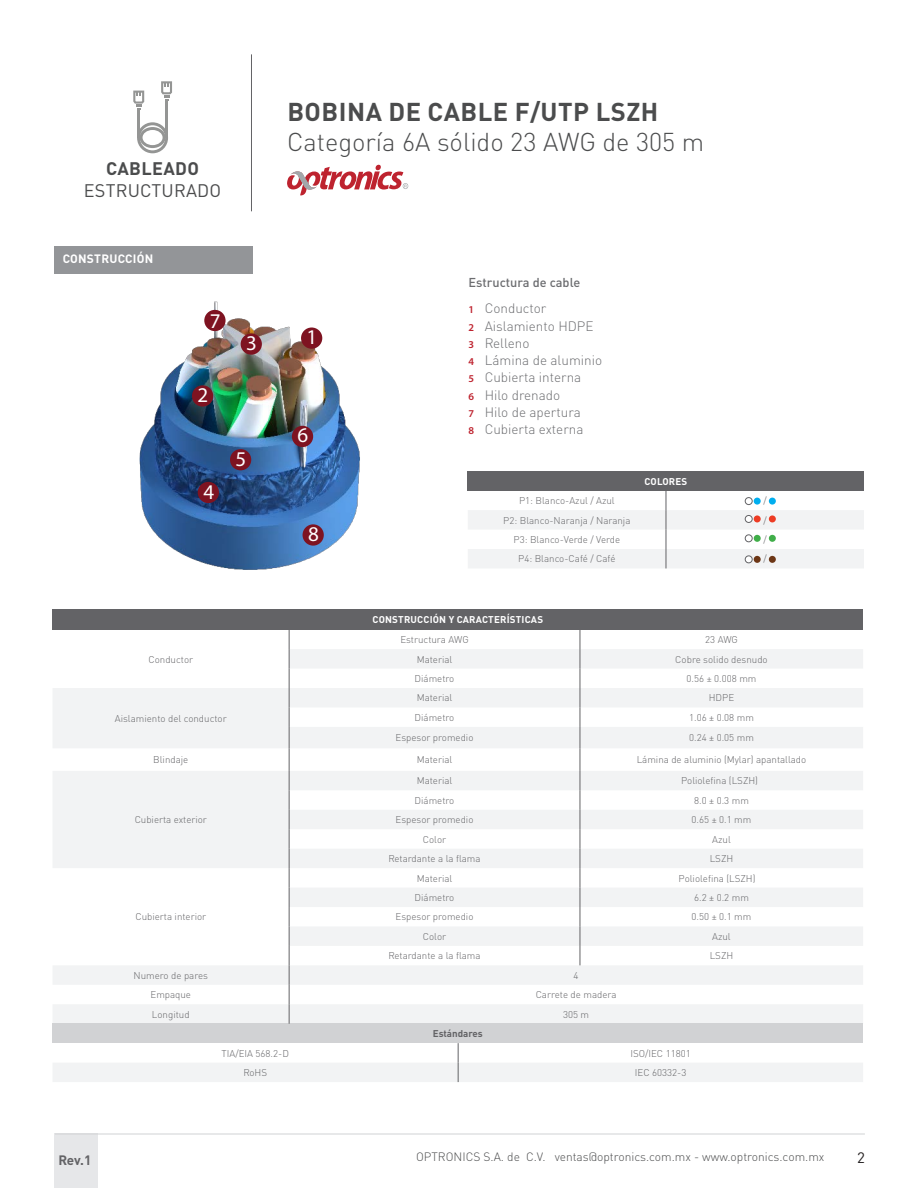
<style>
.page{position:relative;width:918px;height:1188px;background:#fff}
.page>*{position:absolute;margin:0;border:0;box-sizing:border-box;transform-origin:0 0}
.t1{font:300 25.5px "DIN Pro";color:#4b4c4d}
.t2{font:700 25.5px "DIN Pro";letter-spacing:.02em;color:#4b4c4d}
.t3{font:21px "Myriad Pro";color:#fff}
.t4{font:18px "DIN Pro";letter-spacing:.01em;color:#4b4c4d}
.t5{font:700 18px "DIN Pro";letter-spacing:.02em;color:#4b4c4d}
.t6{font:15px "DIN Pro";color:#231f20}
.t7{font:300 13.5px/17.2px "DIN Pro";color:#6c6d70}
.t8{font:700 13.5px "DIN Pro";color:#636366}
.t9{font:500 12.75px "DIN Pro";color:#6c6d70}
.t10{font:300 12px "DIN Pro";color:#4b4c4d}
.t11{font:700 12px "DIN Pro";letter-spacing:.02em;color:#fff}
.t12{font:600 10.5px/17.2px "Myriad Pro";color:#be232f;text-align:justify}
.t13{font:300 9.75px "DIN Pro";color:#636366}
.t14{font:700 9.75px "DIN Pro";letter-spacing:.02em;color:#fff}
.t15{font:700 9.75px "DIN Pro";color:#636366}
</style>
<div class="page">
<div style="left:54px;top:1134px;width:44px;height:54px;background:#e6e7e9"></div>
<hr style="left:55px;top:1134px;width:810px;height:1px;background:#d1d2d4">
<hr style="left:251px;top:54px;width:1px;height:157px;background:#636366">
<svg style="left:287px;top:165px;width:121px;height:30px"></svg>
<svg style="left:137px;top:122px;width:31px;height:31px"></svg>
<hr style="left:137px;top:110px;width:3px;height:28px;background:#949594">
<hr style="left:165px;top:101px;width:3px;height:37px;background:#949594">
<svg style="left:133px;top:91px;width:11px;height:19px"></svg>
<svg style="left:161px;top:81px;width:11px;height:20px"></svg>
<div style="left:54px;top:246px;width:199px;height:28px;background:#939598"></div>
<img style="left:139px;top:301px;width:221px;height:269px">
<div style="left:53px;top:609px;width:810px;height:21px;background:#636366"></div>
<svg style="left:53px;top:649px;width:810px;height:433px;fill:#f2f3f4"></svg>
<div style="left:53px;top:1024px;width:810px;height:19px;background:#d1d2d4"></div>
<svg style="left:458px;top:1043px;width:1px;height:39px"></svg>
<svg style="left:289px;top:630px;width:1px;height:394px"></svg>
<svg style="left:580px;top:630px;width:1px;height:335px"></svg>
<div style="left:468px;top:471px;width:396px;height:20px;background:#636366"></div>
<svg style="left:468px;top:491px;width:396px;height:77px"></svg>
<div style="left:745px;top:498px;width:7px;height:7px;background:#fff;border-radius:50%"></div>
<div style="left:745px;top:497px;width:7px;height:8px;border:1px solid #636366;border-radius:50%"></div>
<div style="left:745px;top:515px;width:7px;height:7px;background:#fff;border-radius:50%"></div>
<div style="left:745px;top:515px;width:7px;height:8px;border:1px solid #636366;border-radius:50%"></div>
<div style="left:745px;top:535px;width:7px;height:7px;background:#fff;border-radius:50%"></div>
<div style="left:745px;top:535px;width:7px;height:7px;border:1px solid #636366;border-radius:50%"></div>
<div style="left:745px;top:556px;width:7px;height:7px;background:#fff;border-radius:50%"></div>
<div style="left:745px;top:556px;width:7px;height:7px;border:1px solid #636366;border-radius:50%"></div>
<div style="left:754px;top:498px;width:7px;height:7px;background:#00aeef;border-radius:50%"></div>
<div style="left:769px;top:498px;width:7px;height:7px;background:#00aeef;border-radius:50%"></div>
<div style="left:754px;top:515px;width:7px;height:7px;background:#ed3c24;border-radius:50%"></div>
<div style="left:769px;top:515px;width:7px;height:7px;background:#ed3c24;border-radius:50%"></div>
<div style="left:754px;top:535px;width:7px;height:7px;background:#40ae49;border-radius:50%"></div>
<div style="left:769px;top:535px;width:7px;height:7px;background:#40ae49;border-radius:50%"></div>
<div style="left:754px;top:556px;width:7px;height:7px;background:#6d3716;border-radius:50%"></div>
<div style="left:769px;top:556px;width:7px;height:7px;background:#6d3716;border-radius:50%"></div>
<div style="left:301px;top:327px;width:21px;height:22px;background:#7e1321;border-radius:50%"></div>
<div style="left:204px;top:310px;width:22px;height:21px;background:#7e1321;border-radius:50%"></div>
<div style="left:241px;top:333px;width:21px;height:22px;background:#7e1321;border-radius:50%"></div>
<div style="left:192px;top:385px;width:21px;height:22px;background:#7e1321;border-radius:50%"></div>
<div style="left:292px;top:426px;width:21px;height:21px;background:#7e1321;border-radius:50%"></div>
<div style="left:230px;top:449px;width:21px;height:21px;background:#7e1321;border-radius:50%"></div>
<div style="left:198px;top:482px;width:21px;height:21px;background:#7e1321;border-radius:50%"></div>
<div style="left:303px;top:524px;width:21px;height:22px;background:#7e1321;border-radius:50%"></div>
<h3 class="t5" style="left:106px;top:153px;width:95px">CABLEADO</h3>
<h3 class="t4" style="left:84px;top:178px;width:139px">ESTRUCTURADO</h3>
<p class="t11" style="left:63px;top:249px;width:92px">CONSTRUCCIÓN</p>
<h2 class="t3" style="left:210px;top:308px;width:12px">7</h2>
<h2 class="t3" style="left:198px;top:382px;width:12px">2</h2>
<h2 class="t3" style="left:246px;top:330px;width:12px">3</h2>
<h2 class="t3" style="left:203px;top:479px;width:12px">4</h2>
<h2 class="t3" style="left:236px;top:446px;width:12px">5</h2>
<p class="t13" style="left:149px;top:652px;width:46px">Conductor</p>
<p class="t13" style="left:115px;top:711px;width:113px">Aislamiento del conductor</p>
<h1 class="t2" style="left:287px;top:91px;width:373px">BOBINA DE CABLE F/UTP LSZH</h1>
<h1 class="t1" style="left:287px;top:122px;width:419px">Categoría 6A sólido 23 AWG de 305 m</h1>
<h2 class="t3" style="left:307px;top:324px;width:12px">1</h2>
<h2 class="t3" style="left:298px;top:423px;width:12px">6</h2>
<h2 class="t3" style="left:308px;top:521px;width:12px">8</h2>
<h3 class="t9" style="left:469px;top:272px;width:113px">Estructura de cable</h3>
<p class="t12" style="left:469px;top:301px;width:7px">1<br>2<br>3<br>4<br>5<br>6<br>7<br>8</p>
<h3 class="t7" style="left:485px;top:299px;width:119px">Conductor<br>Aislamiento HDPE<br>Relleno<br>Lámina de aluminio<br>Cubierta interna<br>Hilo drenado<br>Hilo de apertura<br>Cubierta externa</h3>
<p class="t14" style="left:644px;top:473px;width:44px">COLORES</p>
<p class="t13" style="left:519px;top:493px;width:97px">P1: Blanco-Azul / Azul</p>
<p class="t13" style="left:763px;top:493px;width:5px">/</p>
<p class="t13" style="left:503px;top:513px;width:129px">P2: Blanco-Naranja / Naranja</p>
<p class="t13" style="left:763px;top:513px;width:5px">/</p>
<p class="t13" style="left:514px;top:532px;width:108px">P3: Blanco-Verde / Verde</p>
<p class="t13" style="left:763px;top:532px;width:5px">/</p>
<p class="t13" style="left:518px;top:551px;width:99px">P4: Blanco-Café / Café</p>
<p class="t13" style="left:763px;top:551px;width:5px">/</p>
<p class="t14" style="left:373px;top:611px;width:172px">CONSTRUCCIÓN Y CARACTERÍSTICAS</p>
<p class="t13" style="left:400px;top:632px;width:70px">Estructura AWG</p>
<p class="t13" style="left:705px;top:632px;width:34px">23 AWG</p>
<p class="t13" style="left:417px;top:652px;width:37px">Material</p>
<p class="t13" style="left:675px;top:652px;width:94px">Cobre solido desnudo</p>
<p class="t13" style="left:415px;top:671px;width:41px">Diámetro</p>
<p class="t13" style="left:687px;top:671px;width:71px">0.56 ± 0.008 mm</p>
<p class="t13" style="left:417px;top:690px;width:37px">Material</p>
<p class="t13" style="left:709px;top:690px;width:27px">HDPE</p>
<p class="t13" style="left:415px;top:710px;width:41px">Diámetro</p>
<p class="t13" style="left:689px;top:710px;width:66px">1.06 ± 0.08 mm</p>
<p class="t13" style="left:396px;top:730px;width:79px">Espesor promedio</p>
<p class="t13" style="left:689px;top:730px;width:66px">0.24 ± 0.05 mm</p>
<p class="t13" style="left:153px;top:752px;width:37px">Blindaje</p>
<p class="t13" style="left:417px;top:752px;width:37px">Material</p>
<p class="t13" style="left:637px;top:752px;width:171px">Lámina de aluminio (Mylar) apantallado</p>
<p class="t13" style="left:135px;top:812px;width:74px">Cubierta exterior</p>
<p class="t13" style="left:135px;top:909px;width:72px">Cubierta interior</p>
<p class="t13" style="left:417px;top:773px;width:37px">Material</p>
<p class="t13" style="left:681px;top:774px;width:78px">Poliolefina (LSZH)</p>
<p class="t13" style="left:415px;top:793px;width:41px">Diámetro</p>
<p class="t13" style="left:694px;top:792px;width:56px">8.0 ± 0.3 mm</p>
<p class="t13" style="left:396px;top:812px;width:79px">Espesor promedio</p>
<p class="t13" style="left:692px;top:812px;width:61px">0.65 ± 0.1 mm</p>
<p class="t13" style="left:423px;top:832px;width:25px">Color</p>
<p class="t13" style="left:712px;top:832px;width:20px">Azul</p>
<p class="t13" style="left:388px;top:851px;width:94px">Retardante a la flama</p>
<p class="t13" style="left:710px;top:851px;width:25px">LSZH</p>
<p class="t13" style="left:417px;top:871px;width:37px">Material</p>
<p class="t13" style="left:679px;top:871px;width:78px">Poliolefina (LSZH)</p>
<p class="t13" style="left:415px;top:890px;width:41px">Diámetro</p>
<p class="t13" style="left:694px;top:890px;width:56px">6.2 ± 0.2 mm</p>
<p class="t13" style="left:396px;top:909px;width:79px">Espesor promedio</p>
<p class="t13" style="left:692px;top:909px;width:61px">0.50 ± 0.1 mm</p>
<p class="t13" style="left:423px;top:929px;width:25px">Color</p>
<p class="t13" style="left:712px;top:929px;width:20px">Azul</p>
<p class="t13" style="left:388px;top:948px;width:94px">Retardante a la flama</p>
<p class="t13" style="left:710px;top:948px;width:25px">LSZH</p>
<p class="t13" style="left:134px;top:968px;width:76px">Numero de pares</p>
<p class="t13" style="left:574px;top:968px;width:7px">4</p>
<p class="t13" style="left:151px;top:987px;width:42px">Empaque</p>
<p class="t13" style="left:536px;top:987px;width:82px">Carrete de madera</p>
<p class="t13" style="left:152px;top:1007px;width:39px">Longitud</p>
<p class="t13" style="left:563px;top:1007px;width:28px">305 m</p>
<p class="t15" style="left:433px;top:1026px;width:51px">Estándares</p>
<p class="t13" style="left:222px;top:1046px;width:69px">TIA/EIA 568.2-D</p>
<p class="t13" style="left:630px;top:1046px;width:62px">ISO/IEC 11801</p>
<p class="t13" style="left:243px;top:1065px;width:25px">RoHS</p>
<p class="t13" style="left:635px;top:1065px;width:53px">IEC 60332-3</p>
<h3 class="t8" style="left:58px;top:1149px;width:34px">Rev.1</h3>
<p class="t10" style="left:416px;top:1147px;width:410px">OPTRONICS S.A. de C.V. ventas@optronics.com.mx - www.optronics.com.mx</p>
<h3 class="t6" style="left:857px;top:1148px;width:9px">2</h3>
</div>
